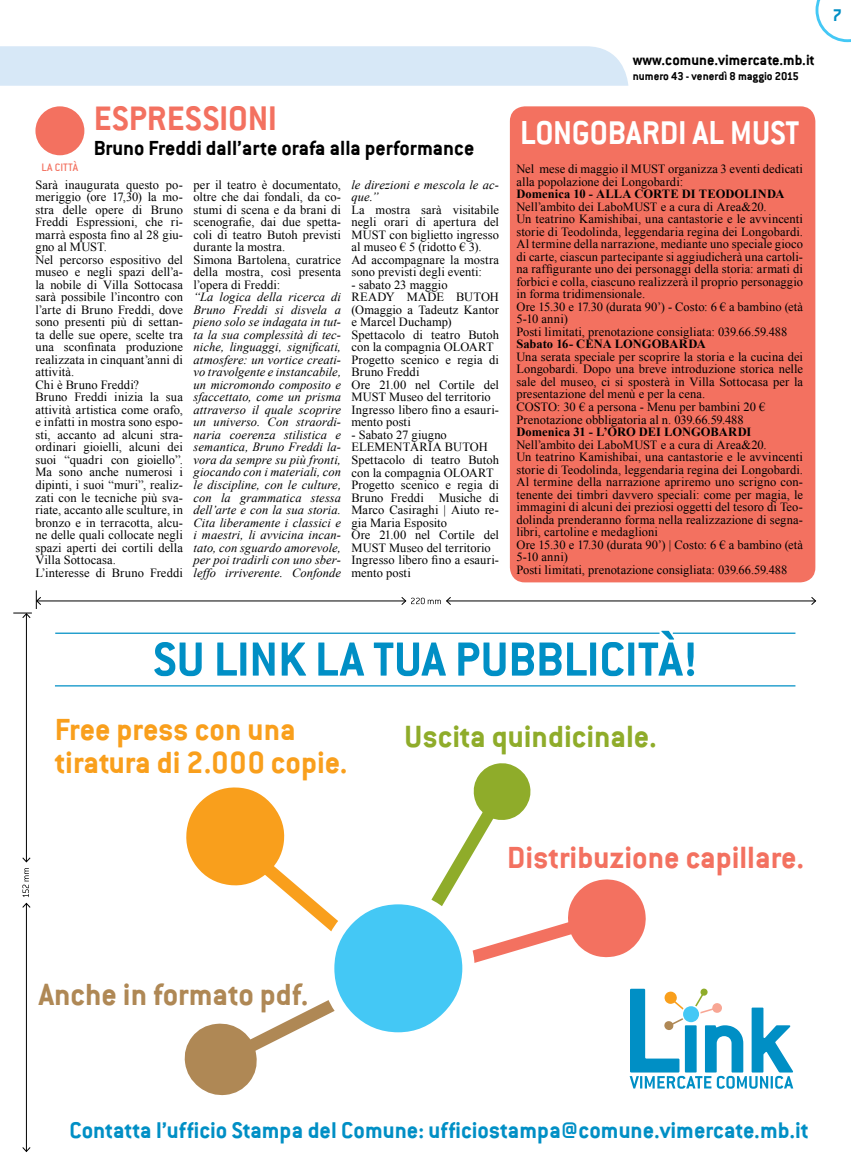
<style>
.page{position:relative;width:851px;height:1170px;background:#fff}
.page>*{position:absolute;margin:0;border:0;box-sizing:border-box;transform-origin:0 0}
.t1{font:700 52.5px "Conduit ITC";color:#008fc5}
.t2{font:700 37.5px "Conduit ITC";color:#f37160}
.t3{font:700 36.25px "Conduit ITC";color:#fff;scale:.95 1}
.t4{font:700 33.75px/32.5px "Conduit ITC";color:#f99f1c}
.t5{font:700 33.75px "Conduit ITC";color:#f37160}
.t6{font:700 33.75px "Conduit ITC";color:#8fac2a}
.t7{font:700 33.75px "Conduit ITC";color:#af8855}
.t8{font:700 25px "Conduit ITC";color:#008fc5}
.t9{font:700 22.5px "Conduit ITC";color:#000}
.t10{font:700 18.75px "Conduit ITC";color:#008fc5}
.t11{font:700 16.25px "Conduit ITC";color:#000}
.t12{font:12.5px/12.5px "Times New Roman";letter-spacing:.005em;color:#000}
.t13{font:italic 12.5px/12.5px "Times New Roman";letter-spacing:.005em;color:#000;text-align:justify}
.t14{font:700 12.5px "Times New Roman";color:#000}
.t15{font:700 12.5px "Conduit ITC";color:#000}
.t16{font:12px "Conduit ITC";color:#f37160}
</style>
<div class="page">
<div style="left:0;top:46px;width:628px;height:40px;background:#d7e8f7"></div>
<svg style="left:815px;top:0;width:35px;height:42px"></svg>
<div style="left:35px;top:106px;width:49px;height:49px;background:#f37160;border-radius:50%"></div>
<div style="left:510px;top:106px;width:305px;height:476px;background:#f37160;border-radius:15px"></div>
<svg style="left:184px;top:763px;width:609px;height:332px"></svg>
<hr style="left:446px;top:600px;width:369px;height:1px;background:#000">
<svg style="left:811px;top:597px;width:4px;height:8px"></svg>
<hr style="left:37px;top:600px;width:368px;height:1px;background:#000">
<svg style="left:401px;top:597px;width:50px;height:8px"></svg>
<hr style="left:55px;top:685px;width:740px;height:1px;background:#008fc5">
<hr style="left:55px;top:632px;width:604px;height:1px;background:#008fc5">
<hr style="left:672px;top:632px;width:123px;height:1px;background:#008fc5">
<hr style="left:26px;top:903px;width:1px;height:248px;background:#000">
<svg style="left:22px;top:1146px;width:9px;height:5px"></svg>
<svg style="left:22px;top:868px;width:9px;height:39px"></svg>
<hr style="left:26px;top:613px;width:1px;height:248px;background:#000">
<svg style="left:22px;top:857px;width:9px;height:5px"></svg>
<svg style="left:13px;top:590px;width:28px;height:28px"></svg>
<h3 class="t11" style="left:632px;top:51px;width:183px">www.comune.vimercate.mb.it</h3>
<p class="t15" style="left:632px;top:69px;width:167px">numero 43 - venerdì 8 maggio 2015</p>
<h2 class="t2" style="left:94px;top:96px;width:185px">ESPRESSIONI</h2>
<h3 class="t9" style="left:94px;top:135px;width:382px">Bruno Freddi dall’arte orafa alla performance</h3>
<p class="t13" style="left:351px;top:178px;width:149px">le direzioni e mescola le ac&shy;que.”</p>
<p class="t12" style="left:351px;top:203px;width:149px">La mostra sarà visitabile negli orari di apertura del<br>MUST con biglietto ingresso al museo € 5 (ridotto € 3).<br>Ad accompagnare la mostra sono previsti degli eventi:</p>
<p class="t12" style="left:351px;top:278px;width:149px">- sabato 23 maggio<br>READY MADE BUTOH (Omaggio a Tadeutz Kantor e Marcel Duchamp)<br>Spettacolo di teatro Butoh con la compagnia OLOART<br>Progetto scenico e regia di<br>Bruno Freddi<br>Ore 21.00 nel Cortile del<br>MUST Museo del territorio<br>Ingresso libero fino a esauri&shy;mento posti</p>
<p class="t12" style="left:351px;top:428px;width:149px">- Sabato 27 giugno<br>ELEMENTARIA BUTOH<br>Spettacolo di teatro Butoh con la compagnia OLOART<br>Progetto scenico e regia di<br>Bruno Freddi Musiche di<br>Marco Casiraghi | Aiuto re&shy;gia Maria Esposito<br>Ore 21.00 nel Cortile del<br>MUST Museo del territorio<br>Ingresso libero fino a esauri&shy;mento posti</p>
<h3 class="t3" style="left:520px;top:111px;width:295px">LONGOBARDI AL MUST</h3>
<p class="t16" style="left:42px;top:160px;width:38px">LA CITTà</p>
<p class="t12" style="left:516px;top:163px;width:288px">Nel mese di maggio il MUST organizza 3 eventi dedicati alla popolazione dei Longobardi:</p>
<p class="t14" style="left:516px;top:185px;width:269px">Domenica 10 - ALLA CORTE DI TEODOLINDA</p>
<p class="t12" style="left:516px;top:200px;width:288px">Nell’ambito dei LaboMUST e a cura di Area&amp;20.<br>Un teatrino Kamishibai, una cantastorie e le avvincenti storie di Teodolinda, leggendaria regina dei Longobardi.<br>Al termine della narrazione, mediante uno speciale gioco di carte, ciascun partecipante si aggiudicherà una cartoli&shy;na raffigurante uno dei personaggi della storia: armati di forbici e colla, ciascuno realizzerà il proprio personaggio in forma tridimensionale.<br>Ore 15.30 e 17.30 (durata 90’) - Costo: 6 € a bambino (età 5-10 anni)<br>Posti limitati, prenotazione consigliata: 039.66.59.488</p>
<p class="t14" style="left:516px;top:335px;width:191px">Sabato 16- CENA LONGOBARDA</p>
<p class="t12" style="left:516px;top:350px;width:288px">Una serata speciale per scoprire la storia e la cucina dei Longobardi. Dopo una breve introduzione storica nelle sale del museo, ci si sposterà in Villa Sottocasa per la presentazione del menù e per la cena.<br>COSTO: 30 € a persona - Menu per bambini 20 € Prenotazione obbligatoria al n. 039.66.59.488</p>
<p class="t14" style="left:516px;top:423px;width:236px">Domenica 31 - L’ORO DEI LONGOBARDI</p>
<p class="t12" style="left:516px;top:438px;width:288px">Nell’ambito dei LaboMUST e a cura di Area&amp;20.<br>Un teatrino Kamishibai, una cantastorie e le avvincenti storie di Teodolinda, leggendaria regina dei Longobardi.<br>Al termine della narrazione apriremo uno scrigno con&shy;tenente dei timbri davvero speciali: come per magia, le immagini di alcuni dei preziosi oggetti del tesoro di Teo&shy;dolinda prenderanno forma nella realizzazione di segna&shy;libri, cartoline e medaglioni<br>Ore 15.30 e 17.30 (durata 90’) | Costo: 6 € a bambino (età 5-10 anni)<br>Posti limitati, prenotazione consigliata: 039.66.59.488</p>
<p class="t12" style="left:35px;top:178px;width:149px">Sarà inaugurata questo po&shy;meriggio (ore 17,30) la mo&shy;stra delle opere di Bruno<br>Freddi Espressioni, che ri&shy;marrà esposta fino al 28 giu&shy;gno al MUST.<br>Nel percorso espositivo del museo e negli spazi dell’a&shy;la nobile di Villa Sottocasa sarà possibile l’incontro con l’arte di Bruno Freddi, dove sono presenti più di settan&shy;ta delle sue opere, scelte tra una sconfinata produzione realizzata in cinquant’anni di attività.<br>Chi è Bruno Freddi?<br>Bruno Freddi inizia la sua attività artistica come orafo, e infatti in mostra sono espo&shy;sti, accanto ad alcuni stra&shy;ordinari gioielli, alcuni dei suoi “quadri con gioiello”.<br>Ma sono anche numerosi i dipinti, i suoi “muri”, realiz&shy;zati con le tecniche più sva&shy;riate, accanto alle sculture, in bronzo e in terracotta, alcu&shy;ne delle quali collocate negli spazi aperti dei cortili della<br>Villa Sottocasa.<br>L’interesse di Bruno Freddi</p>
<p class="t12" style="left:193px;top:178px;width:149px">per il teatro è documentato, oltre che dai fondali, da co&shy;stumi di scena e da brani di scenografie, dai due spetta&shy;coli di teatro Butoh previsti durante la mostra.<br>Simona Bartolena, curatrice della mostra, così presenta l’opera di Freddi:</p>
<p class="t13" style="left:193px;top:290px;width:149px">“La logica della ricerca di Bruno Freddi si disvela a pieno solo se indagata in tut&shy;ta la sua complessità di tec&shy;niche, linguaggi, significati, atmosfere: un vortice creati&shy;vo travolgente e instancabile, un micromondo composito e sfaccettato, come un prisma attraverso il quale scoprire un universo. Con straordi&shy;naria coerenza stilistica e semantica, Bruno Freddi la&shy;vora da sempre su più fronti, giocando con i materiali, con le discipline, con le culture, con la grammatica stessa dell’arte e con la sua storia.<br>Cita liberamente i classici e i maestri, li avvicina incan&shy;tato, con sguardo amorevole, per poi tradirli con uno sber&shy;leffo irriverente. Confonde</p>
<h3 class="t10" style="left:832px;top:4px;width:11px">7</h3>
<h1 class="t1" style="left:153px;top:628px;width:545px">su lin k LA TUA PUBBLICITà!</h1>
<h3 class="t4" style="left:55px;top:712px;width:294px">Free press con una tiratura di 2.000 copie.</h3>
<h3 class="t6" style="left:404px;top:716px;width:254px">Uscita quindicinale.</h3>
<h3 class="t5" style="left:507px;top:837px;width:298px">Distribuzione capillare.</h3>
<h3 class="t7" style="left:39px;top:974px;width:271px">Anche in formato pdf.</h3>
<h3 class="t8" style="left:69px;top:1115px;width:740px">Contatta l’ufficio Stampa del Comune: ufficiostampa@comune.vimercate.mb.it</h3>
</div>
